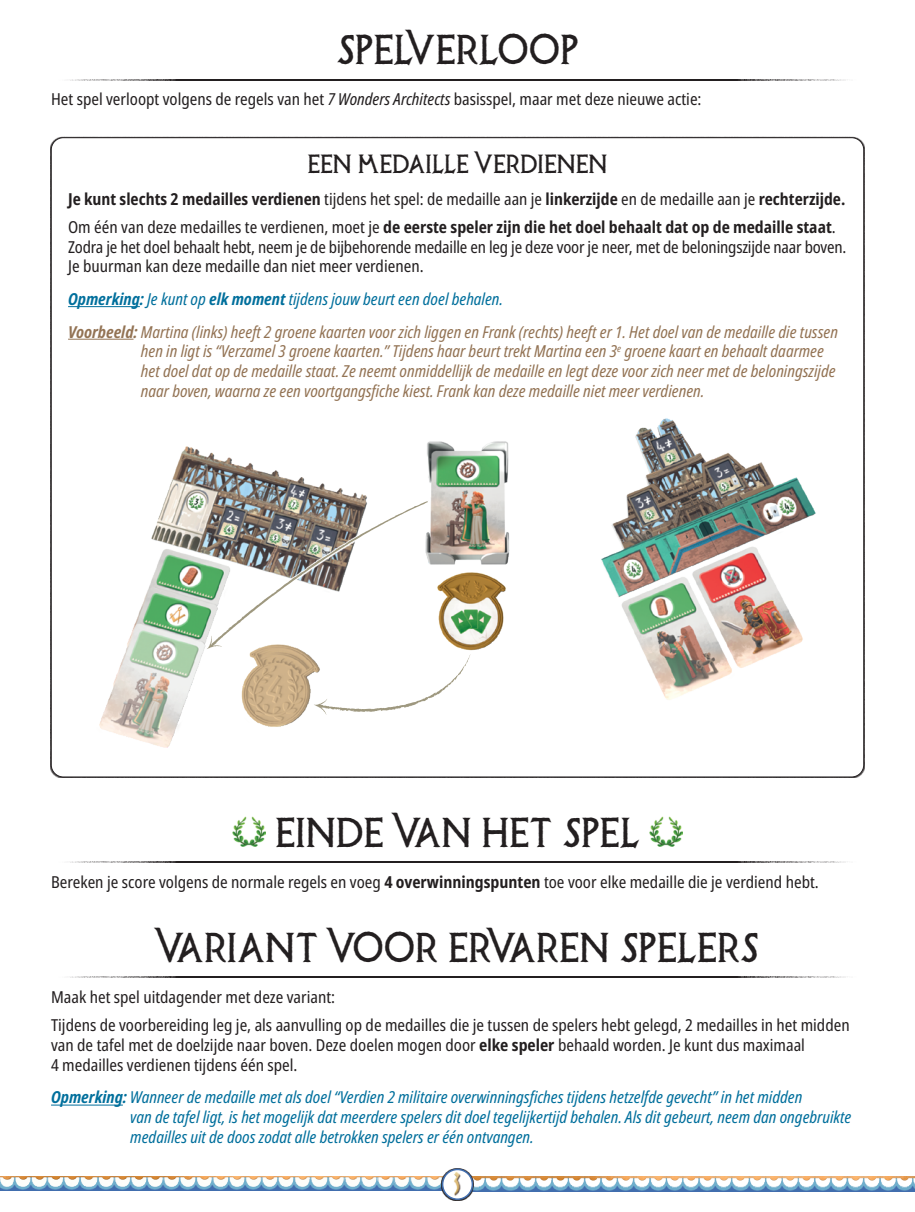
<style>
.page{position:relative;width:915px;height:1212px;background:#fff}
.page>*{position:absolute;margin:0;border:0;box-sizing:border-box;transform-origin:0 0}
.t1{font:40.5px "Possum Saltare NFPL";color:#231f20}
.t2{font:25.5px "Possum Saltare NFPL";color:#231f20}
.t3{font:condensed 16.5px/19.8px "Noto Sans";color:#231f20}
.t4{font:italic condensed 16.5px/19.8px "Noto Sans";color:#937354}
.t5{font:italic condensed 16.5px/19.8px "Noto Sans";color:#006f9c}
.t6{font:700 condensed 16.5px/28.3px "Noto Sans";color:#231f20}
.s1{font-style:italic}
.s2{font-weight:400}
.s3{font-weight:700;color:#006f9c}
.s4{color:#006f9c}
.s5{font-weight:700}
</style>
<div class="page">
<svg style="left:14px;top:1177px;width:427px;height:14px"></svg>
<img style="left:0;top:1177px;width:14px;height:14px">
<img style="left:473px;top:1177px;width:441px;height:14px">
<svg style="left:441px;top:1168px;width:32px;height:32px"></svg>
<svg style="left:442px;top:1169px;width:30px;height:30px"></svg>
<div style="left:441px;top:1169px;width:32px;height:31px;border:2px solid #436faf;border-radius:50%"></div>
<img style="left:233px;top:817px;width:32px;height:29px">
<img style="left:649px;top:817px;width:33px;height:29px">
<hr style="left:51px;top:861px;width:812px;height:2px;background:#231f20">
<hr style="left:51px;top:1105px;width:72px;height:1px;background:#006f9c">
<hr style="left:51px;top:976px;width:812px;height:2px;background:#231f20">
<hr style="left:51px;top:79px;width:812px;height:2px;background:#231f20">
<hr style="left:68px;top:306px;width:72px;height:1px;background:#006f9c">
<hr style="left:68px;top:339px;width:65px;height:1px;background:#937354">
<img style="left:99px;top:418px;width:717px;height:330px">
<svg style="left:206px;top:501px;width:264px;height:214px"></svg>
<h1 class="t1" style="left:336px;top:22px;width:244px">SPELVERLOOP</h1>
<p class="t3" style="left:51px;top:90px;width:651px">Het spel verloopt volgens de regels van het <span class="s1">7 Wonders Architects</span> basisspel, maar met deze nieuwe actie:</p>
<h2 class="t2" style="left:307px;top:147px;width:301px">EEN MEDAILLE VERDIENEN</h2>
<p class="t6" style="left:68px;top:185px;width:778px">Je kunt slechts 2 medailles verdienen <span class="s2">tijdens het spel: de medaille aan je</span> linkerzijde <span class="s2">en de medaille aan je</span> rechterzijde.<br><span class="s2">Om één van deze medailles te verdienen, moet je</span> de eerste speler zijn die het doel behaalt dat op de medaille staat<span class="s2">.</span></p>
<p class="t3" style="left:68px;top:237px;width:779px">Zodra je het doel behaalt hebt, neem je de bijbehorende medaille en leg je deze voor je neer, met de beloningszijde naar boven.<br>Je buurman kan deze medaille dan niet meer verdienen.</p>
<p class="t4" style="left:68px;top:283px;width:771px;line-height:32.5px"><span class="s3">Opmerking:</span> <span class="s4">Je kunt op</span> <span class="s3">elk moment</span> <span class="s4">tijdens jouw beurt een doel behalen.<br></span><span class="s5">Voorbeeld:</span> Martina (links) heeft 2 groene kaarten voor zich liggen en Frank (rechts) heeft er 1. Het doel van de medaille die tussen</p>
<p class="t4" style="left:141px;top:342px;width:696px">hen in ligt is “Verzamel 3 groene kaarten.” Tijdens haar beurt trekt Martina een 3<sup>e</sup> groene kaart en behaalt daarmee het doel dat op de medaille staat. Ze neemt onmiddellijk de medaille en legt deze voor zich neer met de beloningszijde naar boven, waarna ze een voortgangsfiche kiest. Frank kan deze medaille niet meer verdienen.</p>
<h1 class="t1" style="left:275px;top:804px;width:366px">EINDE VAN HET SPEL</h1>
<p class="t3" style="left:51px;top:872px;width:769px">Bereken je score volgens de normale regels en voeg <span class="s5">4 overwinningspunten</span> toe voor elke medaille die je verdiend hebt.</p>
<h1 class="t1" style="left:156px;top:919px;width:603px">VARIANT VOOR ERVAREN SPELERS</h1>
<p class="t3" style="left:51px;top:983px;width:799px;line-height:28.3px">Maak het spel uitdagender met deze variant:<br>Tijdens de voorbereiding leg je, als aanvulling op de medailles die je tussen de spelers hebt gelegd, 2 medailles in het midden</p>
<p class="t3" style="left:51px;top:1035px;width:755px">van de tafel met de doelzijde naar boven. Deze doelen mogen door <span class="s5">elke speler</span> behaald worden. Je kunt dus maximaal<br>4 medailles verdienen tijdens één spel.</p>
<p class="t5" style="left:130px;top:1088px;width:722px;text-indent:-79px"><span class="s5">Opmerking:</span> Wanneer de medaille met als doel “Verdien 2 militaire overwinningsfiches tijdens hetzelfde gevecht” in het midden<br>van de tafel ligt, is het mogelijk dat meerdere spelers dit doel tegelijkertijd behalen. Als dit gebeurt, neem dan ongebruikte medailles uit de doos zodat alle betrokken spelers er één ontvangen.</p>
</div>
